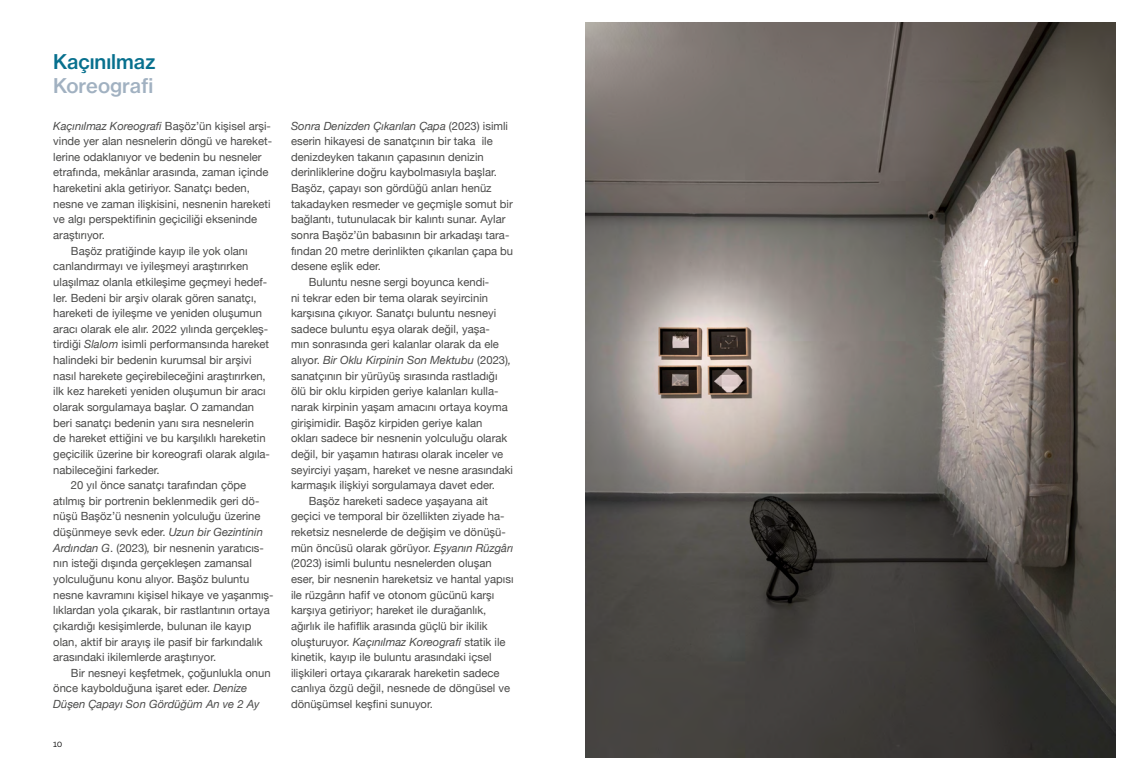
<style>
.page{position:relative;width:1134px;height:780px;background:#fff}
.page>*{position:absolute;margin:0;border:0;box-sizing:border-box;transform-origin:0 0}
.t1{font:20px "N Haas Grotesk TX Pro 65 Md";color:#07708e}
.t2{font:20px "N Haas Grotesk TX Pro 65 Md";color:#a1b1c1}
.t3{font:11.25px "Helvetica Neue";color:#4a4a49}
.t4{font:italic 11.25px "Helvetica Neue";color:#4a4a49}
.t5{font:8.75px "Degular";color:#000}
.s1{font-style:normal}
.s2{font-style:italic}
</style>
<div class="page">
<img style="left:586px;top:23px;width:529px;height:734px">
<h1 class="t1" style="left:53px;top:49px;width:104px">Kaçınılmaz</h1>
<h1 class="t2" style="left:53px;top:73px;width:102px">Koreografi</h1>
<p class="t4" style="left:53px;top:117px;width:219px">Kaçınılmaz Koreografi <span class="s1">Başöz’ün kişisel arşi-</span></p>
<p class="t3" style="left:53px;top:133px;width:220px">vinde yer alan nesnelerin döngü ve hareket-</p>
<p class="t3" style="left:53px;top:149px;width:210px">lerine odaklanıyor ve bedenin bu nesneler</p>
<p class="t3" style="left:53px;top:164px;width:217px">etrafında, mekânlar arasında, zaman içinde</p>
<p class="t3" style="left:53px;top:180px;width:198px">hareketini akla getiriyor. Sanatçı beden,</p>
<p class="t3" style="left:53px;top:195px;width:219px">nesne ve zaman ilişkisini, nesnenin hareketi</p>
<p class="t3" style="left:53px;top:211px;width:205px">ve algı perspektifinin geçiciliği ekseninde</p>
<p class="t3" style="left:53px;top:227px;width:53px">araştırıyor.</p>
<p class="t3" style="left:71px;top:242px;width:178px">Başöz pratiğinde kayıp ile yok olanı</p>
<p class="t3" style="left:53px;top:258px;width:197px">canlandırmayı ve iyileşmeyi araştırırken</p>
<p class="t3" style="left:53px;top:274px;width:215px">ulaşılmaz olanla etkileşime geçmeyi hedef-</p>
<p class="t3" style="left:53px;top:289px;width:205px">ler. Bedeni bir arşiv olarak gören sanatçı,</p>
<p class="t3" style="left:53px;top:305px;width:210px">hareketi de iyileşme ve yeniden oluşumun</p>
<p class="t3" style="left:53px;top:320px;width:217px">aracı olarak ele alır. 2022 yılında gerçekleş-</p>
<p class="t3" style="left:53px;top:336px;width:217px">tirdiği <span class="s2">Slalom</span> isimli performansında hareket</p>
<p class="t3" style="left:53px;top:352px;width:200px">halindeki bir bedenin kurumsal bir arşivi</p>
<p class="t3" style="left:53px;top:367px;width:214px">nasıl harekete geçirebileceğini araştırırken,</p>
<p class="t3" style="left:53px;top:383px;width:214px">ilk kez hareketi yeniden oluşumun bir aracı</p>
<p class="t3" style="left:53px;top:399px;width:202px">olarak sorgulamaya başlar. O zamandan</p>
<p class="t3" style="left:53px;top:414px;width:202px">beri sanatçı bedenin yanı sıra nesnelerin</p>
<p class="t3" style="left:53px;top:430px;width:214px">de hareket ettiğini ve bu karşılıklı hareketin</p>
<p class="t3" style="left:53px;top:446px;width:218px">geçicilik üzerine bir koreografi olarak algıla-</p>
<p class="t3" style="left:53px;top:461px;width:108px">nabileceğini farkeder.</p>
<p class="t3" style="left:71px;top:477px;width:177px">20 yıl önce sanatçı tarafından çöpe</p>
<p class="t3" style="left:53px;top:492px;width:208px">atılmış bir portrenin beklenmedik geri dö-</p>
<p class="t3" style="left:53px;top:508px;width:209px">nüşü Başöz’ü nesnenin yolculuğu üzerine</p>
<p class="t3" style="left:53px;top:524px;width:211px">düşünmeye sevk eder. <span class="s2">Uzun bir Gezintinin</span></p>
<p class="t3" style="left:53px;top:539px;width:212px"><span class="s2">Ardından G</span>. (2023)<span class="s2">,</span> bir nesnenin yaratıcıs-</p>
<p class="t3" style="left:53px;top:555px;width:200px">nın isteği dışında gerçekleşen zamansal</p>
<p class="t3" style="left:53px;top:571px;width:198px">yolculuğunu konu alıyor. Başöz buluntu</p>
<p class="t3" style="left:53px;top:586px;width:222px">nesne kavramını kişisel hikaye ve yaşanmış-</p>
<p class="t3" style="left:53px;top:602px;width:218px">lıklardan yola çıkarak, bir rastlantının ortaya</p>
<p class="t3" style="left:53px;top:617px;width:200px">çıkardığı kesişimlerde, bulunan ile kayıp</p>
<p class="t3" style="left:53px;top:633px;width:211px">olan, aktif bir arayış ile pasif bir farkındalık</p>
<p class="t3" style="left:53px;top:649px;width:164px">arasındaki ikilemlerde araştırıyor.</p>
<p class="t3" style="left:71px;top:664px;width:201px">Bir nesneyi keşfetmek, çoğunlukla onun</p>
<p class="t3" style="left:53px;top:680px;width:196px">önce kaybolduğuna işaret eder. <span class="s2">Denize</span></p>
<p class="t4" style="left:53px;top:696px;width:208px">Düşen Çapayı Son Gördüğüm An ve 2 Ay</p>
<p class="t5" style="left:53px;top:739px;width:10px">10</p>
<p class="t4" style="left:291px;top:117px;width:219px">Sonra Denizden Çıkarılan Çapa <span class="s1">(2023) isimli</span></p>
<p class="t3" style="left:291px;top:133px;width:203px">eserin hikayesi de sanatçının bir taka ile</p>
<p class="t3" style="left:291px;top:149px;width:194px">denizdeyken takanın çapasının denizin</p>
<p class="t3" style="left:291px;top:164px;width:207px">derinliklerine doğru kaybolmasıyla başlar.</p>
<p class="t3" style="left:291px;top:180px;width:202px">Başöz, çapayı son gördüğü anları henüz</p>
<p class="t3" style="left:291px;top:195px;width:223px">takadayken resmeder ve geçmişle somut bir</p>
<p class="t3" style="left:291px;top:211px;width:216px">bağlantı, tutunulacak bir kalıntı sunar. Aylar</p>
<p class="t3" style="left:291px;top:227px;width:220px">sonra Başöz’ün babasının bir arkadaşı tara-</p>
<p class="t3" style="left:291px;top:242px;width:224px">fından 20 metre derinlikten çıkarılan çapa bu</p>
<p class="t3" style="left:291px;top:258px;width:92px">desene eşlik eder.</p>
<p class="t3" style="left:309px;top:274px;width:182px">Buluntu nesne sergi boyunca kendi-</p>
<p class="t3" style="left:291px;top:289px;width:199px">ni tekrar eden bir tema olarak seyircinin</p>
<p class="t3" style="left:291px;top:305px;width:207px">karşısına çıkıyor. Sanatçı buluntu nesneyi</p>
<p class="t3" style="left:291px;top:320px;width:200px">sadece buluntu eşya olarak değil, yaşa-</p>
<p class="t3" style="left:291px;top:336px;width:209px">mın sonrasında geri kalanlar olarak da ele</p>
<p class="t4" style="left:291px;top:352px;width:222px"><span class="s1">alıyor.</span> Bir Oklu Kirpinin Son Mektubu <span class="s1">(2023)</span>,</p>
<p class="t3" style="left:291px;top:367px;width:208px">sanatçının bir yürüyüş sırasında rastladığı</p>
<p class="t3" style="left:291px;top:383px;width:209px">ölü bir oklu kirpiden geriye kalanları kulla-</p>
<p class="t3" style="left:291px;top:399px;width:218px">narak kirpinin yaşam amacını ortaya koyma</p>
<p class="t3" style="left:291px;top:414px;width:193px">girişimidir. Başöz kirpiden geriye kalan</p>
<p class="t3" style="left:291px;top:430px;width:218px">okları sadece bir nesnenin yolculuğu olarak</p>
<p class="t3" style="left:291px;top:446px;width:214px">değil, bir yaşamın hatırası olarak inceler ve</p>
<p class="t3" style="left:291px;top:461px;width:224px">seyirciyi yaşam, hareket ve nesne arasındaki</p>
<p class="t3" style="left:291px;top:477px;width:205px">karmaşık ilişkiyi sorgulamaya davet eder.</p>
<p class="t3" style="left:309px;top:492px;width:181px">Başöz hareketi sadece yaşayana ait</p>
<p class="t3" style="left:291px;top:508px;width:215px">geçici ve temporal bir özellikten ziyade ha-</p>
<p class="t3" style="left:291px;top:524px;width:216px">reketsiz nesnelerde de değişim ve dönüşü-</p>
<p class="t3" style="left:291px;top:539px;width:224px">mün öncüsü olarak görüyor. <span class="s2">Eşyanın Rüzgârı</span></p>
<p class="t3" style="left:291px;top:555px;width:202px">(2023) isimli buluntu nesnelerden oluşan</p>
<p class="t3" style="left:291px;top:571px;width:224px">eser, bir nesnenin hareketsiz ve hantal yapısı</p>
<p class="t3" style="left:291px;top:586px;width:205px">ile rüzgârın hafif ve otonom gücünü karşı</p>
<p class="t3" style="left:291px;top:602px;width:197px">karşıya getiriyor; hareket ile durağanlık,</p>
<p class="t3" style="left:291px;top:617px;width:198px">ağırlık ile hafiflik arasında güçlü bir ikilik</p>
<p class="t3" style="left:291px;top:633px;width:216px">oluşturuyor. <span class="s2">Kaçınılmaz Koreografi</span> statik ile</p>
<p class="t3" style="left:291px;top:649px;width:202px">kinetik, kayıp ile buluntu arasındaki içsel</p>
<p class="t3" style="left:291px;top:664px;width:210px">ilişkileri ortaya çıkararak hareketin sadece</p>
<p class="t3" style="left:291px;top:680px;width:221px">canlıya özgü değil, nesnede de döngüsel ve</p>
<p class="t3" style="left:291px;top:696px;width:143px">dönüşümsel keşfini sunuyor.</p>
</div>
